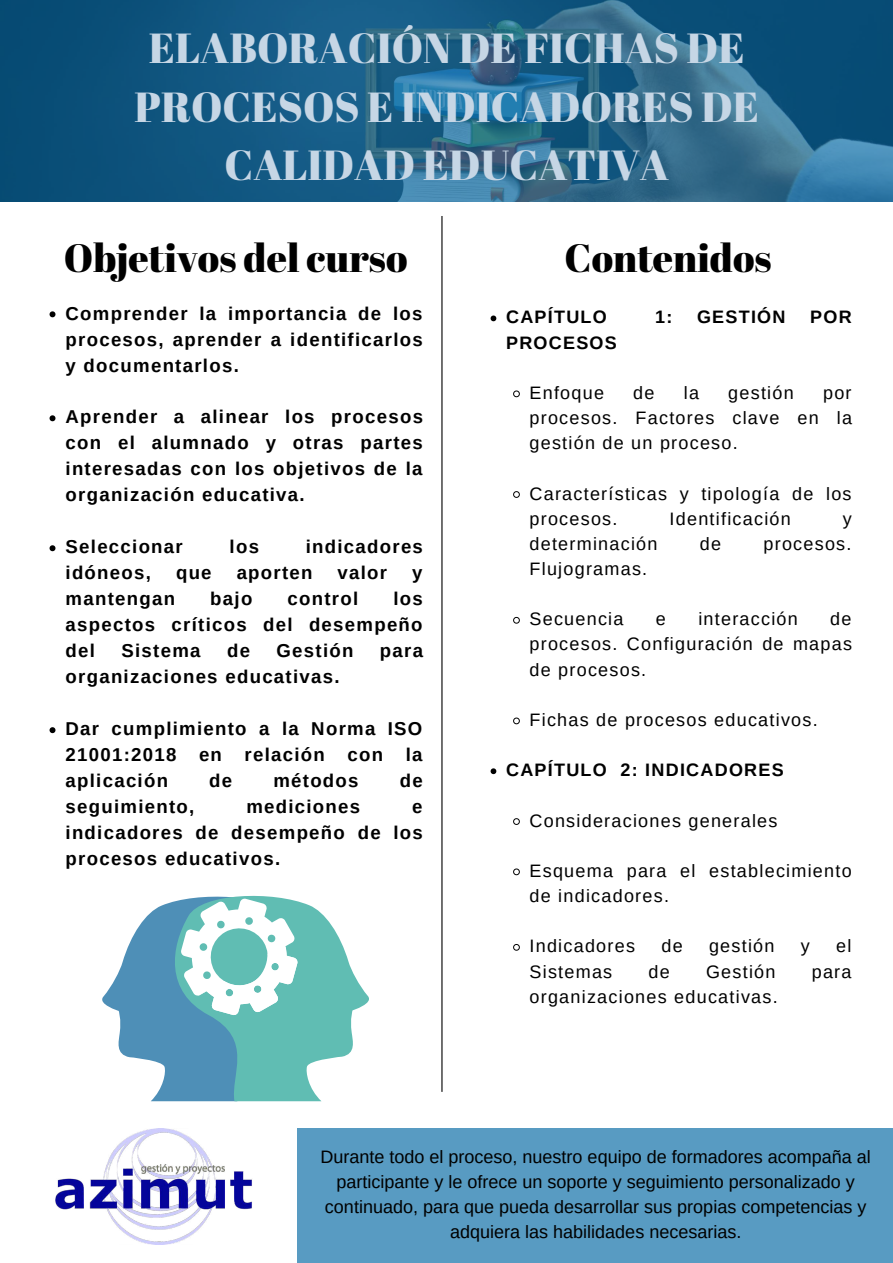
<style>
.page{position:relative;width:893px;height:1263px;background:#fff}
.page>*{position:absolute;margin:0;border:0;box-sizing:border-box;transform-origin:0 0}
.t1{font:42px/58.5px "Abril Fatface";color:#c6d6e5;text-align:center}
.t2{font:39.38px "Abril Fatface";color:#000}
.t3{font:700 18.6px/26px "Arimo";letter-spacing:.07em;color:#000;text-align:justify}
.t4{font:18px/25.1px "Arimo";letter-spacing:.07em;color:#000;text-align:justify}
.t5{font:18px/24.8px "Arimo";color:#000;text-align:center}
.t6{font:700 18px "Arimo";letter-spacing:.07em;color:#000}
</style>
<div class="page">
<div style="left:298px;top:1128px;width:595px;height:135px;background:#589bc2"></div>
<img style="left:55px;top:1128px;width:197px;height:116px">
<svg style="left:441px;top:216px;width:1px;height:876px"></svg>
<svg style="left:0;top:0;width:893px;height:202px;background:#1c5e85"></svg>
<svg style="left:102px;top:904px;width:63px;height:197px;fill:#4f8fb7"></svg>
<svg style="left:165px;top:895px;width:204px;height:206px"></svg>
<svg style="left:50px;top:311px;width:5px;height:6px"></svg>
<svg style="left:50px;top:415px;width:5px;height:6px"></svg>
<svg style="left:50px;top:545px;width:5px;height:6px"></svg>
<svg style="left:50px;top:727px;width:5px;height:6px"></svg>
<svg style="left:490px;top:315px;width:6px;height:6px"></svg>
<svg style="left:513px;top:390px;width:7px;height:8px"></svg>
<svg style="left:513px;top:491px;width:7px;height:7px"></svg>
<svg style="left:513px;top:616px;width:7px;height:8px"></svg>
<svg style="left:513px;top:717px;width:7px;height:8px"></svg>
<svg style="left:490px;top:768px;width:6px;height:6px"></svg>
<svg style="left:513px;top:818px;width:7px;height:7px"></svg>
<svg style="left:513px;top:868px;width:7px;height:7px"></svg>
<svg style="left:513px;top:944px;width:7px;height:7px"></svg>
<h1 class="t1" style="left:134px;top:18px;width:626px">ELABORACIÓN DE FICHAS DE<br>PROCESOS E INDICADORES DE<br>CALIDAD EDUCATIVA</h1>
<h2 class="t2" style="left:64px;top:230px;width:345px">Objetivos del curso</h2>
<p class="t3" style="left:66px;top:300px;width:359px">Comprender la importancia de los procesos, aprender a identificarlos y documentarlos.</p>
<p class="t3" style="left:66px;top:404px;width:359px">Aprender a alinear los procesos con el alumnado y otras partes interesadas con los objetivos de la organización educativa.</p>
<p class="t3" style="left:66px;top:534px;width:119px">Seleccionar</p>
<p class="t3" style="left:229px;top:534px;width:31px">los</p>
<p class="t3" style="left:306px;top:534px;width:119px">indicadores</p>
<p class="t3" style="left:66px;top:560px;width:87px">idóneos,</p>
<p class="t3" style="left:176px;top:560px;width:37px">que</p>
<p class="t3" style="left:237px;top:560px;width:77px">aporten</p>
<p class="t3" style="left:337px;top:560px;width:51px">valor</p>
<p class="t3" style="left:412px;top:560px;width:12px">y</p>
<p class="t3" style="left:66px;top:586px;width:111px">mantengan</p>
<p class="t3" style="left:210px;top:586px;width:44px">bajo</p>
<p class="t3" style="left:287px;top:586px;width:72px">control</p>
<p class="t3" style="left:66px;top:586px;width:359px;text-indent:328px">los aspectos críticos del desempeño del</p>
<p class="t3" style="left:121px;top:638px;width:81px">Sistema</p>
<p class="t3" style="left:227px;top:638px;width:24px">de</p>
<p class="t3" style="left:276px;top:638px;width:78px">Gestión</p>
<p class="t3" style="left:380px;top:638px;width:45px">para</p>
<p class="t3" style="left:66px;top:664px;width:275px">organizaciones educativas.</p>
<p class="t3" style="left:66px;top:716px;width:358px">Dar cumplimiento a la Norma ISO 21001:2018 en relación con la aplicación</p>
<p class="t3" style="left:209px;top:768px;width:24px">de</p>
<p class="t3" style="left:273px;top:768px;width:87px">métodos</p>
<p class="t3" style="left:400px;top:768px;width:24px">de</p>
<p class="t3" style="left:66px;top:794px;width:130px">seguimiento,</p>
<p class="t3" style="left:246px;top:794px;width:115px">mediciones</p>
<p class="t3" style="left:66px;top:794px;width:359px;text-indent:346px">e indicadores de desempeño de los procesos educativos.</p>
<h2 class="t2" style="left:564px;top:230px;width:209px">Contenidos</h2>
<p class="t6" style="left:506px;top:307px;width:102px">CAPÍTULO</p>
<p class="t6" style="left:655px;top:307px;width:19px">1:</p>
<p class="t6" style="left:697px;top:307px;width:90px">GESTIÓN</p>
<p class="t6" style="left:810px;top:307px;width:43px">POR</p>
<p class="t6" style="left:506px;top:332px;width:112px">PROCESOS</p>
<p class="t4" style="left:529px;top:380px;width:76px">Enfoque</p>
<p class="t4" style="left:633px;top:380px;width:23px">de</p>
<p class="t4" style="left:684px;top:380px;width:17px">la</p>
<p class="t4" style="left:728px;top:380px;width:67px">gestión</p>
<p class="t4" style="left:529px;top:380px;width:324px;text-indent:293px">por procesos. Factores clave en la gestión de un proceso.</p>
<p class="t4" style="left:529px;top:481px;width:323px">Características y tipología de los procesos.</p>
<p class="t4" style="left:669px;top:506px;width:123px">Identificación</p>
<p class="t4" style="left:843px;top:506px;width:11px">y</p>
<p class="t4" style="left:529px;top:531px;width:129px">determinación</p>
<p class="t4" style="left:700px;top:531px;width:23px">de</p>
<p class="t4" style="left:763px;top:531px;width:89px">procesos.</p>
<p class="t4" style="left:529px;top:556px;width:119px">Flujogramas.</p>
<p class="t4" style="left:529px;top:606px;width:96px">Secuencia</p>
<p class="t4" style="left:656px;top:606px;width:12px">e</p>
<p class="t4" style="left:698px;top:606px;width:101px">interacción</p>
<p class="t4" style="left:529px;top:606px;width:324px;text-indent:301px">de procesos. Configuración de mapas de procesos.</p>
<p class="t4" style="left:529px;top:707px;width:290px">Fichas de procesos educativos.</p>
<p class="t6" style="left:506px;top:760px;width:279px">CAPÍTULO 2: INDICADORES</p>
<p class="t4" style="left:529px;top:808px;width:249px">Consideraciones generales</p>
<p class="t4" style="left:529px;top:858px;width:324px">Esquema para el establecimiento de indicadores.</p>
<p class="t4" style="left:529px;top:933px;width:107px">Indicadores</p>
<p class="t4" style="left:661px;top:933px;width:23px">de</p>
<p class="t4" style="left:709px;top:933px;width:67px">gestión</p>
<p class="t4" style="left:801px;top:933px;width:11px">y</p>
<p class="t4" style="left:836px;top:933px;width:17px">el</p>
<p class="t4" style="left:529px;top:959px;width:84px">Sistemas</p>
<p class="t4" style="left:648px;top:959px;width:23px">de</p>
<p class="t4" style="left:706px;top:959px;width:71px">Gestión</p>
<p class="t4" style="left:812px;top:959px;width:41px">para</p>
<p class="t4" style="left:529px;top:984px;width:250px">organizaciones educativas.</p>
<p class="t5" style="left:320px;top:1145px;width:552px">Durante todo el proceso, nuestro equipo de formadores acompaña al participante y le ofrece un soporte y seguimiento personalizado y continuado, para que pueda desarrollar sus propias competencias y adquiera las habilidades necesarias.</p>
</div>
